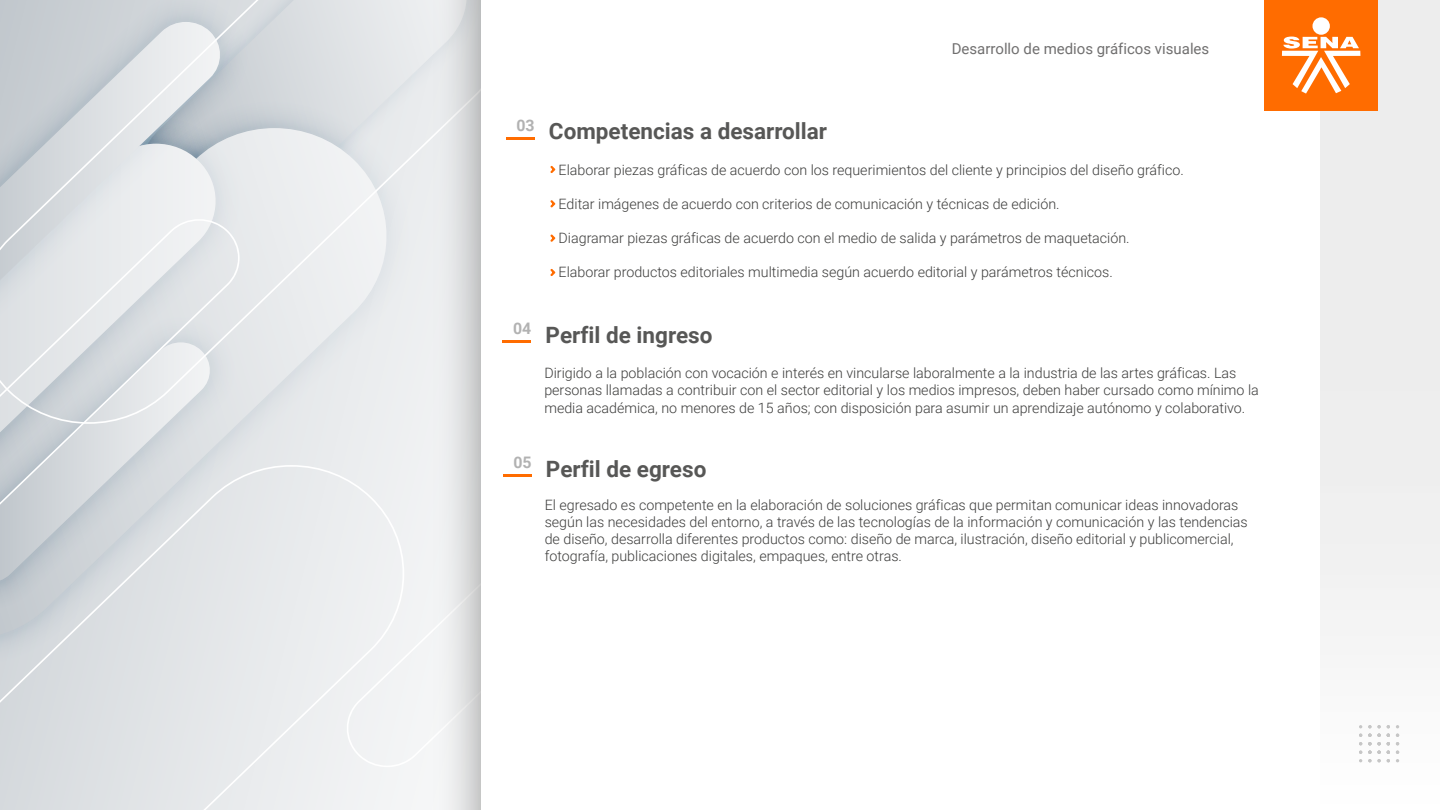
<style>
.page{position:relative;width:1440px;height:810px;background:#fff}
.page>*{position:absolute;margin:0;border:0;box-sizing:border-box;transform-origin:0 0}
.t1{font:700 22.5px "Roboto";color:#575756}
.t2{font:15px "Roboto";color:#706f6f}
.t3{font:300 14.25px/17.1px "Roboto";color:#3c3c3b}
</style>
<div class="page">
<div style="left:1321px;top:0;width:119px;height:810px;background:linear-gradient(to right,#f1f1f1,#f0f0f0)"></div>
<div style="left:1265px;top:0;width:113px;height:111px;background:#ff6c00"></div>
<div style="left:1313px;top:17px;width:17px;height:18px;background:#fff;border-radius:50%"></div>
<svg style="left:1282px;top:37px;width:78px;height:57px"></svg>
<svg style="left:1359px;top:751px;width:3px;height:11px"></svg>
<svg style="left:1368px;top:751px;width:13px;height:11px"></svg>
<svg style="left:1387px;top:751px;width:3px;height:11px"></svg>
<svg style="left:1396px;top:751px;width:3px;height:11px"></svg>
<svg style="left:1359px;top:734px;width:3px;height:11px"></svg>
<svg style="left:1368px;top:734px;width:13px;height:11px"></svg>
<svg style="left:1368px;top:725px;width:13px;height:3px"></svg>
<svg style="left:1387px;top:734px;width:3px;height:11px"></svg>
<svg style="left:1396px;top:734px;width:3px;height:11px"></svg>
<svg style="left:0;top:0;width:432px;height:433px;background:#dee2e5"></svg>
<svg style="left:0;top:456px;width:413px;height:354px;background:#e1e4e6"></svg>
<svg style="left:0;top:215px;width:240px;height:332px;background:#dbdfe2"></svg>
<div style="left:343px;top:435px;width:89px;height:332px;background:#f0f1f3"></div>
<div style="left:432px;top:0;width:49px;height:810px;background:linear-gradient(to right,#f7f9fa,#cacbcb)"></div>
<hr style="left:503px;top:474px;width:29px;height:2px;background:#ff6c00">
<svg style="left:550px;top:166px;width:5px;height:7px"></svg>
<svg style="left:550px;top:200px;width:5px;height:8px"></svg>
<svg style="left:550px;top:234px;width:5px;height:8px"></svg>
<div style="left:459px;top:255px;width:784px;height:22px;background:#fff"></div>
<div style="left:459px;top:277px;width:784px;height:23px;background:#fff"></div>
<div style="left:462px;top:131px;width:784px;height:23px;background:#fff"></div>
<div style="left:459px;top:319px;width:784px;height:23px;background:#fff"></div>
<div style="left:459px;top:491px;width:784px;height:23px;background:#fff"></div>
<h1 class="t1" style="left:516px;top:116px;width:312px"><sup>03</sup> Competencias a desarrollar</h1>
<p class="t2" style="left:952px;top:38px;width:259px">Desarrollo de medios gráficos visuales</p>
<p class="t3" style="left:559px;top:161px;width:627px">Elaborar piezas gráficas de acuerdo con los requerimientos del cliente y principios del diseño gráfico.</p>
<p class="t3" style="left:559px;top:195px;width:503px">Editar imágenes de acuerdo con criterios de comunicación y técnicas de edición.</p>
<p class="t3" style="left:559px;top:229px;width:573px">Diagramar piezas gráficas de acuerdo con el medio de salida y parámetros de maquetación.</p>
<p class="t3" style="left:559px;top:263px;width:556px">Elaborar productos editoriales multimedia según acuerdo editorial y parámetros técnicos.</p>
<h1 class="t1" style="left:513px;top:319px;width:201px"><sup>04</sup> Perfil de ingreso</h1>
<p class="t3" style="left:544px;top:364px;width:716px">Dirigido a la población con vocación e interés en vincularse laboralmente a la industria de las artes gráficas. Las personas llamadas a contribuir con el sector editorial y los medios impresos, deben haber cursado como mínimo la media académica, no menores de 15 años; con disposición para asumir un aprendizaje autónomo y colaborativo.</p>
<h1 class="t1" style="left:513px;top:453px;width:194px"><sup>05</sup> Perfil de egreso</h1>
<p class="t3" style="left:545px;top:496px;width:705px">El egresado es competente en la elaboración de soluciones gráficas que permitan comunicar ideas innovadoras según las necesidades del entorno, a través de las tecnologías de la información y comunicación y las tendencias de diseño, desarrolla diferentes productos como: diseño de marca, ilustración, diseño editorial y publicomercial, fotografía, publicaciones digitales, empaques, entre otras.</p>
</div>
